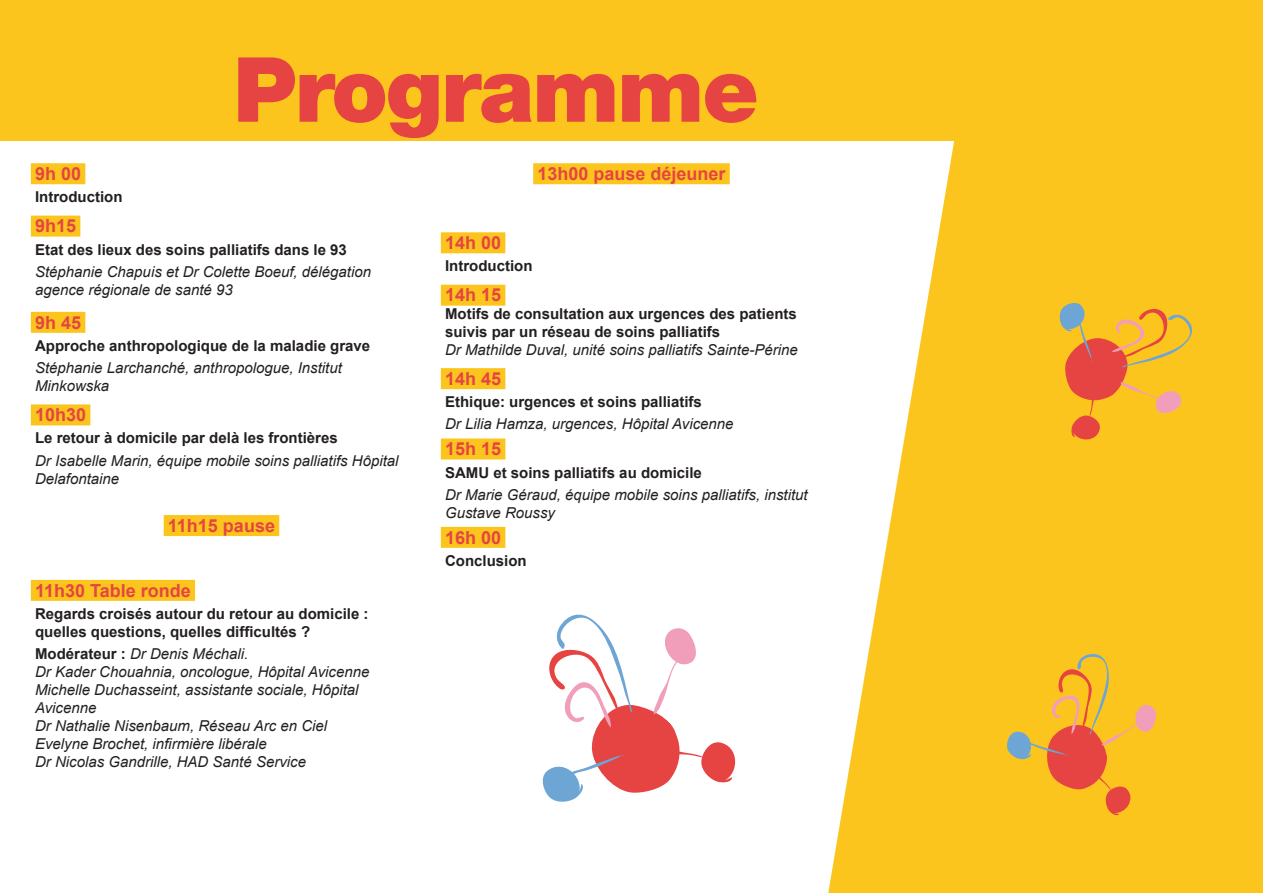
<style>
.page{position:relative;width:1263px;height:893px;background:#fff}
.page>*{position:absolute;margin:0;border:0;box-sizing:border-box;transform-origin:0 0}
.t1{font:900 90px "Helvetica Neue";letter-spacing:-.02em;color:#e64442}
.t2{font:700 18px "Arial";color:#e64442}
.t3{font:italic 15px/18px "Arial";color:#231f20}
.t4{font:700 15px/18px "Arial";color:#231f20}
.s1{font-weight:700;font-style:normal}
.s2{font-weight:400;font-style:italic}
</style>
<div class="page">
<div style="left:0;top:0;width:1263px;height:140px;background:#fcc51e"></div>
<div style="left:533px;top:163px;width:197px;height:21px;background:#fcc51e"></div>
<div style="left:441px;top:232px;width:64px;height:21px;background:#fcc51e"></div>
<div style="left:441px;top:285px;width:64px;height:21px;background:#fcc51e"></div>
<div style="left:441px;top:368px;width:64px;height:21px;background:#fcc51e"></div>
<div style="left:441px;top:438px;width:64px;height:21px;background:#fcc51e"></div>
<div style="left:441px;top:527px;width:64px;height:21px;background:#fcc51e"></div>
<div style="left:31px;top:163px;width:54px;height:21px;background:#fcc51e"></div>
<div style="left:31px;top:216px;width:49px;height:21px;background:#fcc51e"></div>
<div style="left:31px;top:312px;width:54px;height:21px;background:#fcc51e"></div>
<div style="left:31px;top:404px;width:59px;height:21px;background:#fcc51e"></div>
<div style="left:164px;top:515px;width:115px;height:21px;background:#fcc51e"></div>
<div style="left:31px;top:580px;width:164px;height:21px;background:#fcc51e"></div>
<svg style="left:828px;top:140px;width:435px;height:753px;fill:#fcc51e"></svg>
<svg style="left:1006px;top:652px;width:151px;height:165px;background:#f3af2e"></svg>
<svg style="left:542px;top:614px;width:194px;height:188px"></svg>
<svg style="left:1058px;top:300px;width:137px;height:143px;background:#f1a932"></svg>
<p class="t1" style="left:233px;top:36px;width:527px">Programme</p>
<p class="t2" style="left:35px;top:162px;width:48px">9h 00</p>
<p class="t4" style="left:35px;top:188px;width:89px">Introduction</p>
<p class="t2" style="left:35px;top:214px;width:43px">9h15</p>
<p class="t4" style="left:35px;top:241px;width:313px">Etat des lieux des soins palliatifs dans le 93</p>
<p class="t3" style="left:35px;top:263px;width:338px">Stéphanie Chapuis et Dr Colette Boeuf, délégation agence régionale de santé 93</p>
<p class="t2" style="left:35px;top:310px;width:48px">9h 45</p>
<p class="t4" style="left:35px;top:337px;width:337px">Approche anthropologique de la maladie grave</p>
<p class="t3" style="left:35px;top:359px;width:308px">Stéphanie Larchanché, anthropologue, Institut<br>Minkowska</p>
<p class="t2" style="left:35px;top:403px;width:53px">10h30</p>
<p class="t4" style="left:35px;top:430px;width:304px">Le retour à domicile par delà les frontières</p>
<p class="t3" style="left:35px;top:452px;width:365px">Dr Isabelle Marin, équipe mobile soins palliatifs Hôpital<br>Delafontaine</p>
<p class="t2" style="left:168px;top:513px;width:109px">11h15 pause</p>
<p class="t2" style="left:35px;top:578px;width:157px">11h30 Table ronde</p>
<p class="t4" style="left:35px;top:605px;width:335px">Regards croisés autour du retour au domicile : quelles questions, quelles difficultés ?</p>
<p class="t3" style="left:35px;top:645px;width:215px"><span class="s1">Modérateur :</span> Dr Denis Méchali.</p>
<p class="t3" style="left:35px;top:663px;width:336px">Dr Kader Chouahnia, oncologue, Hôpital Avicenne</p>
<p class="t3" style="left:35px;top:681px;width:325px">Michelle Duchasseint, assistante sociale, Hôpital<br>Avicenne</p>
<p class="t3" style="left:35px;top:717px;width:294px">Dr Nathalie Nisenbaum, Réseau Arc en Ciel</p>
<p class="t3" style="left:35px;top:735px;width:233px">Evelyne Brochet, infirmière libérale</p>
<p class="t3" style="left:35px;top:753px;width:272px">Dr Nicolas Gandrille, HAD Santé Service</p>
<p class="t2" style="left:537px;top:162px;width:190px">13h00 pause déjeuner</p>
<p class="t2" style="left:445px;top:231px;width:58px">14h 00</p>
<p class="t4" style="left:445px;top:257px;width:89px">Introduction</p>
<p class="t2" style="left:445px;top:283px;width:58px">14h 15</p>
<p class="t4" style="left:445px;top:306px;width:354px">Motifs de consultation aux urgences des patients suivis par un réseau de soins palliatifs<br><span class="s2">Dr Mathilde Duval, unité soins palliatifs Sainte-Périne</span></p>
<p class="t2" style="left:445px;top:367px;width:58px">14h 45</p>
<p class="t4" style="left:445px;top:393px;width:258px">Ethique: urgences et soins palliatifs</p>
<p class="t3" style="left:445px;top:415px;width:290px">Dr Lilia Hamza, urgences, Hôpital Avicenne</p>
<p class="t2" style="left:445px;top:437px;width:58px">15h 15</p>
<p class="t4" style="left:445px;top:464px;width:258px">SAMU et soins palliatifs au domicile</p>
<p class="t3" style="left:445px;top:486px;width:364px">Dr Marie Géraud, équipe mobile soins palliatifs, institut<br>Gustave Roussy</p>
<p class="t2" style="left:445px;top:525px;width:58px">16h 00</p>
<p class="t4" style="left:445px;top:552px;width:83px">Conclusion</p>
</div>
